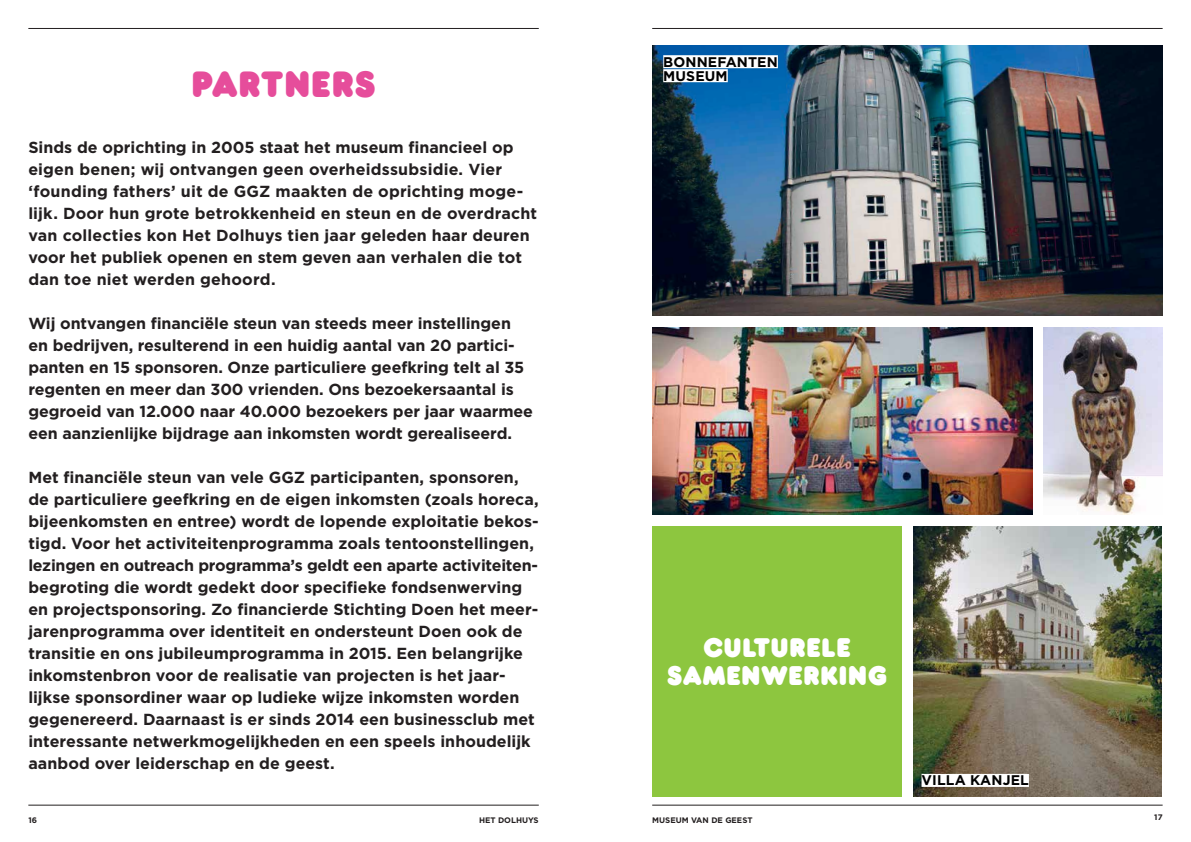
<style>
.page{position:relative;width:1191px;height:842px;background:#fff}
.page>*{position:absolute;margin:0;border:0;box-sizing:border-box;transform-origin:0 0}
.t1{font:38px "Frankfurter Plain";letter-spacing:.01em;color:#e64d9b}
.t2{font:28px/28px "Frankfurter Plain";letter-spacing:.01em;color:#fff;text-align:center}
.t3{font:700 16px/22px "Gotham";color:#231f20}
.t4{font:700 14px/14px "Gotham";letter-spacing:.01em;color:#000}
.t5{font:700 8px "Gotham";color:#231f20}
</style>
<div class="page">
<hr style="left:28px;top:805px;width:511px;height:1px;background:#231f20">
<hr style="left:28px;top:28px;width:511px;height:1px;background:#231f20">
<hr style="left:652px;top:805px;width:510px;height:1px;background:#231f20">
<hr style="left:652px;top:28px;width:510px;height:1px;background:#231f20">
<img style="left:1043px;top:327px;width:119px;height:188px">
<img style="left:652px;top:327px;width:380px;height:188px">
<img style="left:913px;top:526px;width:248px;height:271px">
<div style="left:652px;top:526px;width:249px;height:271px;background:#8dc63f"></div>
<img style="left:652px;top:45px;width:510px;height:271px">
<div style="left:663px;top:55px;width:115px;height:13px;background:#fff"></div>
<div style="left:663px;top:69px;width:65px;height:13px;background:#fff"></div>
<div style="left:921px;top:774px;width:108px;height:13px;background:#fff"></div>
<h1 class="t1" style="left:191px;top:62px;width:186px">PARTNERS</h1>
<p class="t3" style="left:28px;top:136px;width:486px">Sinds de oprichting in 2005 staat het museum financieel op eigen benen; wij ontvangen geen overheidssubsidie. Vier ‘founding fathers’ uit de GGZ</p>
<p class="t3" style="left:28px;top:180px;width:510px;text-indent:247px">maakten de oprichting moge&shy;lijk. Door hun grote betrokkenheid en steun en de overdracht van collecties kon Het Dolhuys tien jaar geleden haar deuren voor het publiek openen en stem geven aan verhalen die tot dan toe niet werden gehoord.</p>
<p class="t3" style="left:28px;top:312px;width:506px">Wij ontvangen financiële steun van steeds meer instellingen en bedrijven, resulterend in een huidig aantal van 20 partici&shy;panten en 15 sponsoren. Onze particuliere geefkring telt al 35 regenten en meer dan 300 vrienden. Ons bezoekersaantal is gegroeid van 12.000 naar 40.000 bezoekers per jaar waarmee een aanzienlijke bijdrage aan inkomsten wordt gerealiseerd.</p>
<p class="t3" style="left:28px;top:466px;width:253px">Met financiële steun van vele GGZ</p>
<p class="t3" style="left:28px;top:466px;width:512px;text-indent:282px">participanten, sponsoren, de particuliere geefkring en de eigen inkomsten (zoals horeca, bijeenkomsten en entree) wordt de lopende exploitatie bekos&shy;tigd. Voor het activiteitenprogramma zoals tentoonstellingen, lezingen en outreach programma’s geldt een aparte activiteiten&shy;begroting die wordt gedekt door specifieke fondsenwerving en projectsponsoring. Zo financierde Stichting Doen het meer&shy;jarenprogramma over identiteit en ondersteunt Doen ook de transitie en ons jubileumprogramma in 2015. Een belangrijke inkomstenbron voor de realisatie van projecten is het jaar&shy;lijkse sponsordiner waar op ludieke wijze inkomsten worden gegenereerd. Daarnaast is er sinds 2014 een businessclub met interessante netwerkmogelijkheden en een speels inhoudelijk aanbod over leiderschap en de geest.</p>
<p class="t4" style="left:663px;top:54px;width:116px">bonnefanten museum</p>
<h2 class="t2" style="left:667px;top:633px;width:222px">CULTURELE<br>SAMENWERKING</h2>
<p class="t5" style="left:28px;top:815px;width:10px">16</p>
<p class="t5" style="left:479px;top:815px;width:61px">het dolhuys</p>
<p class="t5" style="left:652px;top:815px;width:102px">museum van de geest</p>
<p class="t4" style="left:921px;top:773px;width:109px">villa kanjel</p>
<p class="t5" style="left:1154px;top:812px;width:10px">17</p>
</div>
